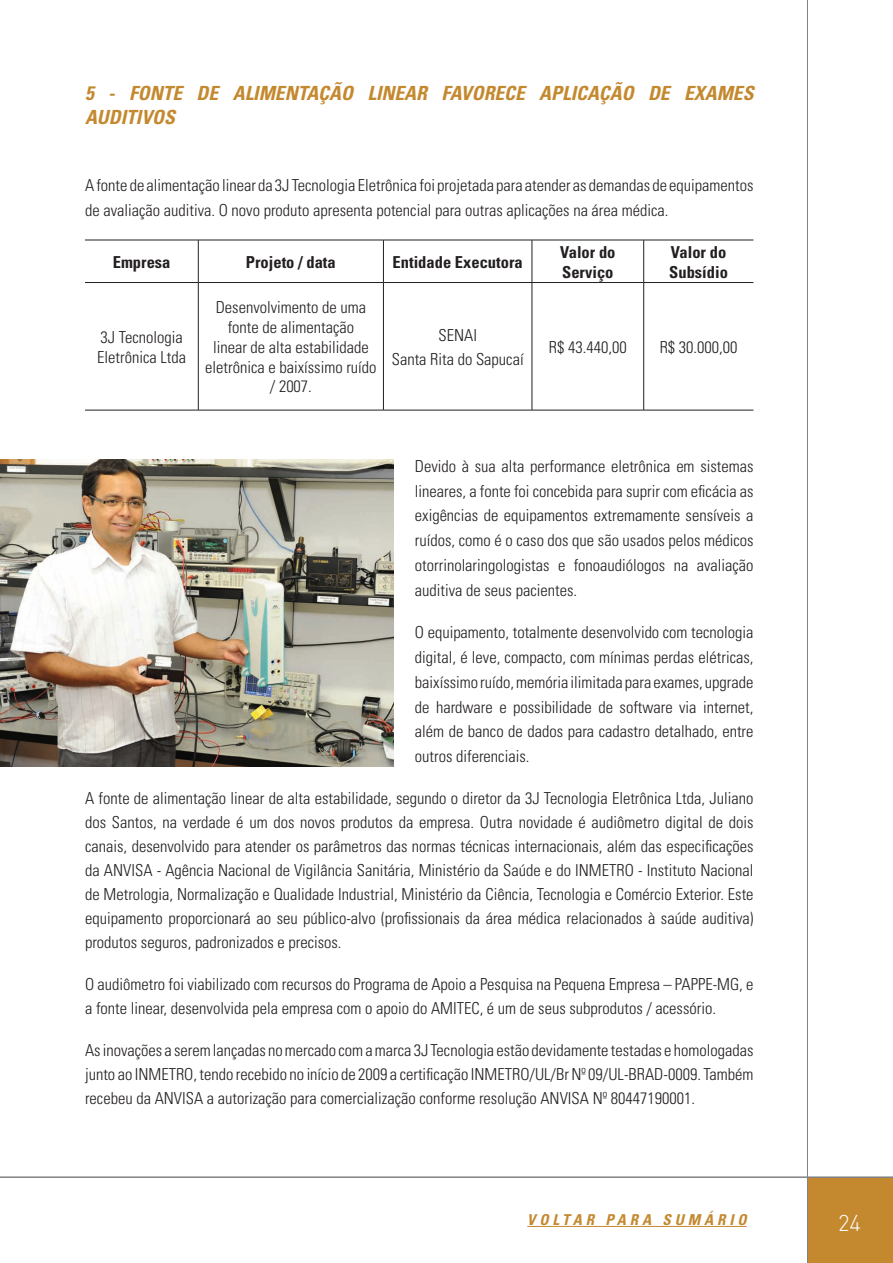
<style>
.page{position:relative;width:893px;height:1263px;background:#fff}
.page>*{position:absolute;margin:0;border:0;box-sizing:border-box;transform-origin:0 0}
.t1{font:22.5px "DIN Light";color:#fff}
.t2{font:italic 700 condensed 19.5px/23.4px "Univers";color:#c4892f}
.t3{font:300 condensed 16.5px/24.8px "Univers";color:#231f20;text-align:justify}
.t4{font:700 condensed 16.5px/19.8px "Univers";color:#231f20}
.t5{font:italic 700 condensed 15px "Univers";letter-spacing:.26em;color:#c4892f}
</style>
<div class="page">
<div style="left:808px;top:1178px;width:85px;height:85px;background:#c4892f"></div>
<hr style="left:807px;top:0;width:1px;height:1263px;background:#808285">
<hr style="left:0;top:1176px;width:893px;height:2px;background:#808285">
<hr style="left:85px;top:240px;width:113px;height:1px;background:#231f20">
<hr style="left:198px;top:240px;width:185px;height:1px;background:#231f20">
<hr style="left:198px;top:240px;width:1px;height:42px;background:#231f20">
<hr style="left:383px;top:240px;width:149px;height:1px;background:#231f20">
<hr style="left:383px;top:240px;width:1px;height:42px;background:#231f20">
<hr style="left:532px;top:240px;width:112px;height:1px;background:#231f20">
<hr style="left:532px;top:240px;width:1px;height:42px;background:#231f20">
<hr style="left:644px;top:240px;width:109px;height:1px;background:#231f20">
<hr style="left:643px;top:240px;width:1px;height:42px;background:#231f20">
<hr style="left:85px;top:282px;width:113px;height:1px;background:#231f20">
<hr style="left:198px;top:282px;width:185px;height:1px;background:#231f20">
<hr style="left:198px;top:283px;width:1px;height:127px;background:#231f20">
<hr style="left:383px;top:282px;width:149px;height:1px;background:#231f20">
<hr style="left:383px;top:283px;width:1px;height:127px;background:#231f20">
<hr style="left:532px;top:282px;width:112px;height:1px;background:#231f20">
<hr style="left:532px;top:283px;width:1px;height:127px;background:#231f20">
<hr style="left:644px;top:282px;width:109px;height:1px;background:#231f20">
<hr style="left:643px;top:283px;width:1px;height:127px;background:#231f20">
<hr style="left:85px;top:410px;width:113px;height:1px;background:#231f20">
<hr style="left:198px;top:410px;width:185px;height:1px;background:#231f20">
<hr style="left:383px;top:410px;width:149px;height:1px;background:#231f20">
<hr style="left:532px;top:410px;width:112px;height:1px;background:#231f20">
<hr style="left:644px;top:410px;width:109px;height:1px;background:#231f20">
<img style="left:0;top:459px;width:394px;height:308px">
<hr style="left:527px;top:1226px;width:220px;height:1px;background:#c4892f">
<p class="t2" style="left:85px;top:81px;width:671px">5 - FONTE DE ALIMENTAÇÃO LINEAR FAVORECE APLICAÇÃO DE EXAMES<br>AUDITIVOS</p>
<p class="t3" style="left:85px;top:173px;width:670px">A fonte de alimentação linear da 3J Tecnologia Eletrônica foi projetada para atender as demandas de equipamentos de avaliação auditiva. O novo produto apresenta potencial para outras aplicações na área médica.</p>
<p class="t4" style="left:113px;top:252px;width:59px">Empresa</p>
<p class="t4" style="left:246px;top:252px;width:91px">Projeto / data</p>
<p class="t4" style="left:393px;top:252px;width:132px">Entidade Executora</p>
<p class="t4" style="left:560px;top:242px;width:57px">Valor do<br>Serviço</p>
<p class="t4" style="left:669px;top:242px;width:60px">Valor do<br>Subsídio</p>
<p class="t3" style="left:97px;top:327px;width:90px;line-height:19.8px">3J Tecnologia<br>Eletrônica Ltda</p>
<p class="t3" style="left:205px;top:297px;width:173px;line-height:19.8px;text-align:center">Desenvolvimento de uma fonte de alimentação<br>linear de alta estabilidade eletrônica e baixíssimo ruído / 2007.</p>
<p class="t3" style="left:392px;top:322px;width:133px;line-height:24.3px;text-align:center">SENAI<br>Santa Rita do Sapucaí</p>
<p class="t3" style="left:549px;top:334px;width:79px">R$ 43.440,00</p>
<p class="t3" style="left:660px;top:334px;width:79px">R$ 30.000,00</p>
<p class="t3" style="left:415px;top:453px;width:340px">Devido à sua alta performance eletrônica em sistemas lineares, a fonte foi concebida para suprir com eficácia as exigências de equipamentos extremamente sensíveis a ruídos, como é o caso dos que são usados pelos médicos otorrinolaringologistas e fonoaudiólogos na avaliação auditiva de seus pacientes.</p>
<p class="t3" style="left:415px;top:620px;width:340px">O equipamento, totalmente desenvolvido com tecnologia digital, é leve, compacto, com mínimas perdas elétricas, baixíssimo ruído, memória ilimitada para exames, upgrade de hardware e possibilidade de software via internet, além de banco de dados para cadastro detalhado, entre outros diferenciais.</p>
<p class="t3" style="left:85px;top:786px;width:670px;line-height:24px">A fonte de alimentação linear de alta estabilidade, segundo o diretor da 3J Tecnologia Eletrônica Ltda, Juliano dos Santos, na verdade é um dos novos produtos da empresa. Outra novidade é audiômetro digital de dois canais, desenvolvido para atender os parâmetros das normas técnicas internacionais, além das especificações da ANVISA - Agência Nacional de Vigilância Sanitária, Ministério da Saúde e do INMETRO - Instituto Nacional de Metrologia, Normalização e Qualidade Industrial, Ministério da Ciência, Tecnologia e Comércio Exterior. Este equipamento proporcionará ao seu público-alvo (profissionais da área médica relacionados à saúde auditiva) produtos seguros, padronizados e precisos.</p>
<p class="t3" style="left:85px;top:972px;width:670px;line-height:24px">O audiômetro foi viabilizado com recursos do Programa de Apoio a Pesquisa na Pequena Empresa – PAPPE-MG, e a fonte linear, desenvolvida pela empresa com o apoio do AMITEC, é um de seus subprodutos / acessório.</p>
<p class="t3" style="left:85px;top:1038px;width:670px;line-height:24px">As inovações a serem lançadas no mercado com a marca 3J Tecnologia estão devidamente testadas e homologadas junto ao INMETRO, tendo recebido no início de 2009 a certificação INMETRO/UL/Br Nº 09/UL-BRAD-0009. Também recebeu da ANVISA a autorização para comercialização conforme resolução ANVISA Nº 80447190001.</p>
<p class="t5" style="left:527px;top:1210px;width:221px">VOLTAR PARA SUMÁRIO</p>
<h1 class="t1" style="left:838px;top:1209px;width:25px">24</h1>
</div>
